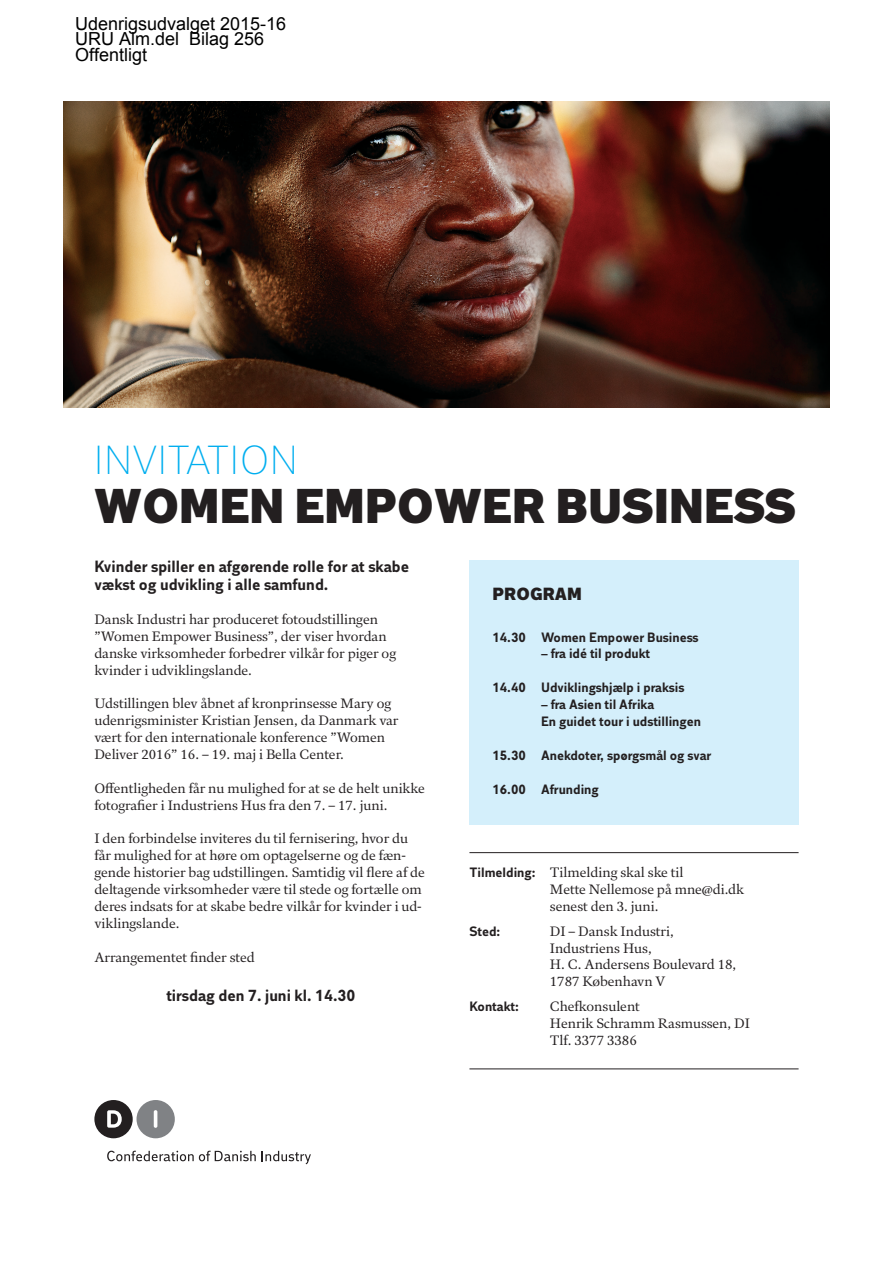
<style>
.page{position:relative;width:893px;height:1263px;background:#fff}
.page>*{position:absolute;margin:0;border:0;box-sizing:border-box;transform-origin:0 0}
.t1{font:800 48.6px "DI Sans";letter-spacing:-.01em;color:#231f20}
.t2{font:300 40.5px "DI Sans";letter-spacing:.01em;color:#00aeef}
.t3{font:18px/15.3px "Arial";color:#000}
.t4{font:800 17.55px "DI Sans";color:#231f20}
.t5{font:700 16.2px/18.1px "DI Sans";color:#231f20}
.t6{font:13.5px/16.8px "DI Serif";color:#231f20}
.t7{font:700 13.5px/16.8px "DI Sans";color:#231f20}
.s1{font-family:"DI Sans";font-weight:700}
</style>
<div class="page">
<img style="left:64px;top:101px;width:765px;height:307px">
<div style="left:469px;top:561px;width:330px;height:264px;background:#d4effb"></div>
<div style="left:94px;top:1100px;width:39px;height:38px;background:#231f20;border-radius:50%"></div>
<svg style="left:107px;top:1110px;width:15px;height:18px"></svg>
<div style="left:137px;top:1100px;width:38px;height:38px;background:#808285;border-radius:50%"></div>
<hr style="left:154px;top:1110px;width:3px;height:18px;background:#fff;border-radius:2px">
<svg style="left:107px;top:1151px;width:149px;height:10px"></svg>
<svg style="left:262px;top:1151px;width:49px;height:13px"></svg>
<hr style="left:469px;top:852px;width:330px;height:1px;background:#231f20">
<hr style="left:469px;top:1069px;width:330px;height:1px;background:#231f20">
<h3 class="t3" style="left:75px;top:16px;width:213px">Udenrigsudvalget 2015-16<br>URU Alm.del Bilag 256<br>Offentligt</h3>
<h2 class="t2" style="left:94px;top:437px;width:206px">INVITATION</h2>
<h1 class="t1" style="left:94px;top:475px;width:703px">WOMEN EMPOWER BUSINESS</h1>
<p class="t5" style="left:94px;top:558px;width:316px">Kvinder spiller en afgørende rolle for at skabe vækst og udvikling i alle samfund.</p>
<p class="t6" style="left:94px;top:611px;width:303px">Dansk Industri har produceret fotoudstillingen ”Women Empower Business”, der viser hvordan danske virksomheder forbedrer vilkår for piger og kvinder i udviklingslande.</p>
<p class="t6" style="left:94px;top:695px;width:305px">Udstillingen blev åbnet af kronprinsesse Mary og udenrigsminister Kristian Jensen, da Danmark var vært for den internationale konference ”Women Deliver 2016” 16. – 19. maj i Bella Center.</p>
<p class="t6" style="left:94px;top:780px;width:332px">Offentligheden får nu mulighed for at se de helt unikke fotografier i Industriens Hus fra den 7. – 17. juni.</p>
<p class="t6" style="left:94px;top:830px;width:332px">I den forbindelse inviteres du til fernisering, hvor du får mulighed for at høre om optagelserne og de fæn&shy;gende historier bag udstillingen. Samtidig vil flere af de deltagende virksomheder være til stede og fortælle om deres indsats for at skabe bedre vilkår for kvinder i ud&shy;viklingslande.</p>
<p class="t6" style="left:94px;top:948px;width:162px">Arrangementet finder sted</p>
<p class="t5" style="left:166px;top:986px;width:190px">tirsdag den 7. juni kl. 14.30</p>
<p class="t4" style="left:492px;top:583px;width:91px">PROGRAM</p>
<p class="t7" style="left:492px;top:629px;width:207px">14.30 Women Empower Business</p>
<p class="t7" style="left:541px;top:646px;width:111px">– fra idé til produkt</p>
<p class="t7" style="left:492px;top:680px;width:194px">14.40 Udviklingshjælp i praksis</p>
<p class="t7" style="left:541px;top:696px;width:162px">– fra Asien til Afrika<br>En guidet tour i udstillingen</p>
<p class="t7" style="left:492px;top:747px;width:220px">15.30 Anekdoter, spørgsmål og svar</p>
<p class="t7" style="left:492px;top:781px;width:108px">16.00 Afrunding</p>
<p class="t6" style="left:550px;top:864px;width:196px;text-indent:-80px"><span class="s1">Tilmelding:</span> Tilmelding skal ske til<br>Mette Nellemose på mne@di.dk senest den 3. juni.</p>
<p class="t7" style="left:469px;top:923px;width:32px">Sted:</p>
<p class="t6" style="left:550px;top:922px;width:188px">DI – Dansk Industri,<br>Industriens Hus,<br>H. C. Andersens Boulevard 18,<br>1787 København V</p>
<p class="t7" style="left:469px;top:998px;width:51px">Kontakt:</p>
<p class="t6" style="left:550px;top:998px;width:202px">Chefkonsulent<br>Henrik Schramm Rasmussen, DI<br>Tlf. 3377 3386</p>
</div>
